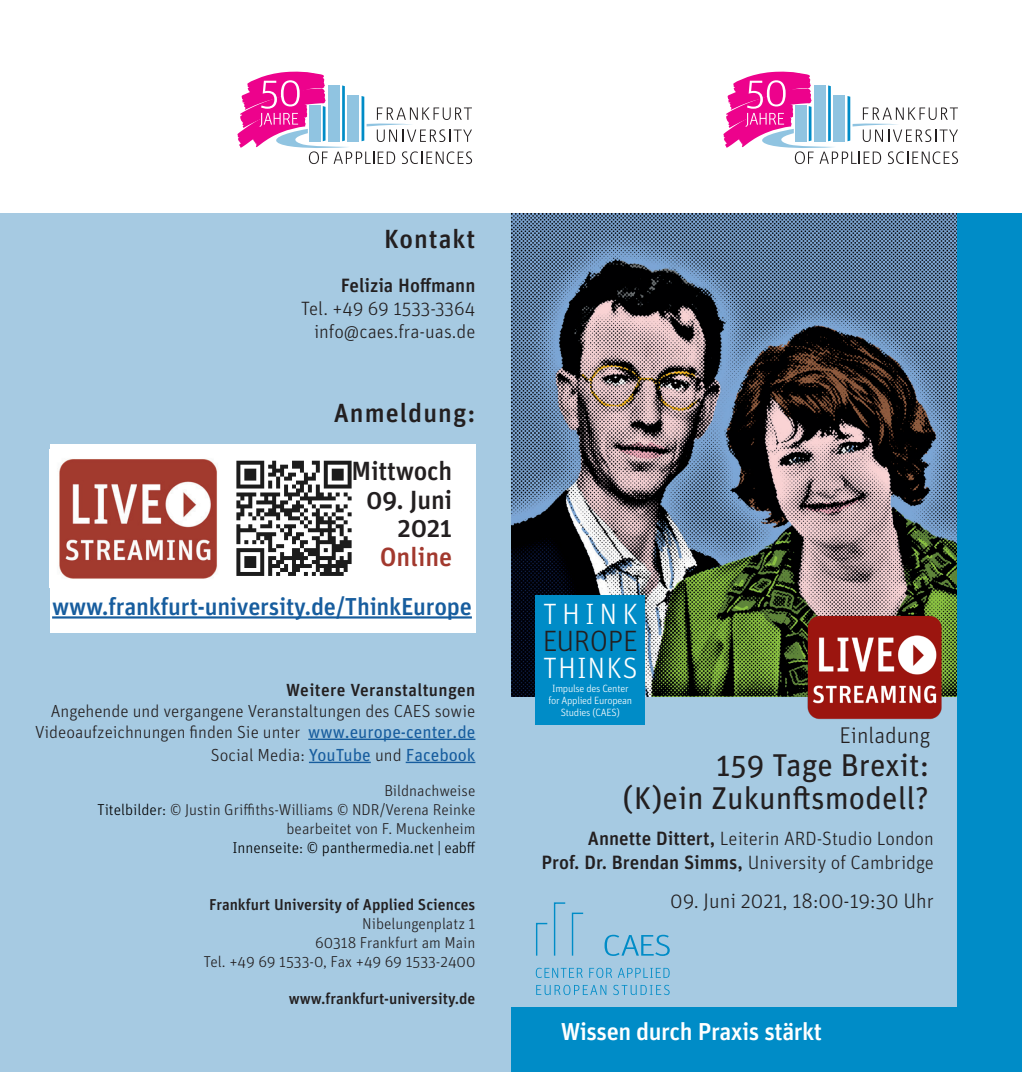
<style>
.page{position:relative;width:1022px;height:1072px;background:#fff}
.page>*{position:absolute;margin:0;border:0;box-sizing:border-box;transform-origin:0 0}
.t1{font:31.5px "Unit Pro";color:#231f20}
.t2{font:300 29.4px "Unit Pro";letter-spacing:.03em;color:#fff}
.t3{font:300 29.4px "Unit Pro";letter-spacing:-.01em;color:#231f20}
.t4{font:500 26.25px "Unit Pro";letter-spacing:.005em;color:#231f20}
.t5{font:500 26.25px "Unit Pro";letter-spacing:.04em;color:#231f20}
.t6{font:500 26.25px "Unit Pro";color:#a2392e}
.t7{font:500 24.5px "Unit Pro";letter-spacing:-.01em;color:#175d9e}
.t8{font:500 24.5px "Unit Pro";letter-spacing:-.02em;color:#fff}
.t9{font:300 22.75px "Unit Pro";color:#231f20}
.t10{font:300 21px "Unit Pro";color:#231f20}
.t11{font:300 19.25px/23.1px "Unit Pro";color:#231f20;text-align:right}
.t12{font:500 19.25px "Unit Pro";color:#231f20}
.t13{font:300 17.5px "Unit Pro";color:#231f20}
.t14{font:500 17.5px "Unit Pro";letter-spacing:.02em;color:#231f20}
.t15{font:300 15.75px "Unit Pro";color:#231f20}
.t16{font:500 15.75px "Unit Pro";color:#231f20}
.t17{font:300 15.75px "Unit Pro";color:#000}
.t18{font:300 10.5px "Unit Pro";letter-spacing:-.025em;color:#fff}
.s1{font-weight:400;color:#175d9e}
.s2{color:#000}
.s3{font-weight:500}
.s4{font-weight:300}
</style>
<div class="page">
<div style="left:0;top:213px;width:1022px;height:858px;background:#a6cae2"></div>
<img style="left:511px;top:213px;width:446px;height:483px">
<hr style="left:308px;top:738px;width:167px;height:2px;background:#175d9e">
<hr style="left:309px;top:761px;width:62px;height:2px;background:#175d9e">
<hr style="left:406px;top:761px;width:69px;height:2px;background:#175d9e">
<svg style="left:536px;top:984px;width:134px;height:11px"></svg>
<svg style="left:536px;top:967px;width:134px;height:11px"></svg>
<svg style="left:604px;top:934px;width:66px;height:21px"></svg>
<svg style="left:536px;top:902px;width:48px;height:54px"></svg>
<div style="left:536px;top:595px;width:109px;height:129px;background:#008cc7"></div>
<img style="left:791px;top:610px;width:166px;height:110px">
<div style="left:50px;top:444px;width:425px;height:188px;background:#fff"></div>
<img style="left:59px;top:459px;width:158px;height:120px">
<svg style="left:236px;top:460px;width:116px;height:116px"></svg>
<hr style="left:52px;top:616px;width:420px;height:2px;background:#175d9e">
<div style="left:511px;top:1007px;width:496px;height:64px;background:#008cc7"></div>
<div style="left:957px;top:213px;width:65px;height:858px;background:#008cc7"></div>
<svg style="left:723px;top:72px;width:235px;height:92px"></svg>
<svg style="left:237px;top:72px;width:235px;height:92px"></svg>
<p class="t5" style="left:384px;top:220px;width:93px">Kontakt</p>
<p class="t12" style="left:341px;top:272px;width:136px">Felizia Hoffmann</p>
<p class="t11" style="left:301px;top:296px;width:176px">Tel. +49 69 1533-3364 info@caes.fra-uas.de</p>
<p class="t5" style="left:334px;top:394px;width:143px">Anmeldung:</p>
<p class="t4" style="left:352px;top:452px;width:102px">Mittwoch</p>
<p class="t4" style="left:366px;top:481px;width:88px">09. Juni</p>
<p class="t4" style="left:398px;top:509px;width:56px">2021</p>
<p class="t6" style="left:380px;top:538px;width:74px">Online</p>
<p class="t7" style="left:52px;top:589px;width:421px">www.frankfurt-university.de/ThinkEurope</p>
<p class="t14" style="left:286px;top:677px;width:191px">Weitere Veranstaltungen</p>
<p class="t13" style="left:51px;top:699px;width:426px">Angehende und vergangene Veranstaltungen des CAES sowie</p>
<p class="t13" style="left:35px;top:720px;width:442px">Videoaufzeichnungen finden Sie unter <span class="s1">www.europe-center.de</span></p>
<p class="t13" style="left:211px;top:743px;width:266px">Social Media: <span class="s1">YouTube</span> und <span class="s1">Facebook</span></p>
<p class="t15" style="left:384px;top:780px;width:93px">Bildnachweise</p>
<p class="t15" style="left:97px;top:799px;width:380px"><span class="s2">Titelbilder:</span> © Justin Griffiths-Williams © NDR/Verena Reinke</p>
<p class="t15" style="left:287px;top:818px;width:190px">bearbeitet von F. Muckenheim</p>
<p class="t17" style="left:232px;top:837px;width:245px">Innenseite: © panthermedia.net | eabff</p>
<p class="t16" style="left:209px;top:893px;width:268px">Frankfurt University of Applied Sciences</p>
<p class="t15" style="left:362px;top:913px;width:115px">Nibelungenplatz 1</p>
<p class="t15" style="left:315px;top:932px;width:162px">60318 Frankfurt am Main</p>
<p class="t15" style="left:204px;top:950px;width:273px">Tel. +49 69 1533-0, Fax +49 69 1533-2400</p>
<p class="t16" style="left:289px;top:987px;width:188px">www.frankfurt-university.de</p>
<p class="t2" style="left:543px;top:594px;width:97px">THINK</p>
<p class="t3" style="left:543px;top:621px;width:97px">EUROPE</p>
<p class="t2" style="left:543px;top:648px;width:97px">THINKS</p>
<p class="t18" style="left:552px;top:681px;width:78px">Impulse des Center</p>
<p class="t18" style="left:548px;top:693px;width:85px">for Applied European</p>
<p class="t18" style="left:561px;top:705px;width:61px">Studies (CAES)</p>
<p class="t9" style="left:839px;top:720px;width:92px">Einladung</p>
<p class="t1" style="left:716px;top:743px;width:215px">159 Tage Brexit:</p>
<p class="t1" style="left:623px;top:776px;width:308px">(K)ein Zukunftsmodell?</p>
<p class="t11" style="left:588px;top:826px;width:347px"><span class="s3">Annette Dittert,</span> Leiterin ARD-Studio London</p>
<p class="t12" style="left:541px;top:848px;width:394px">Prof. Dr. Brendan Simms, <span class="s4">University of Cambridge</span></p>
<p class="t10" style="left:670px;top:887px;width:265px">09. Juni 2021, 18:00-19:30 Uhr</p>
<p class="t8" style="left:561px;top:1014px;width:263px">Wissen durch Praxis stärkt</p>
</div>
